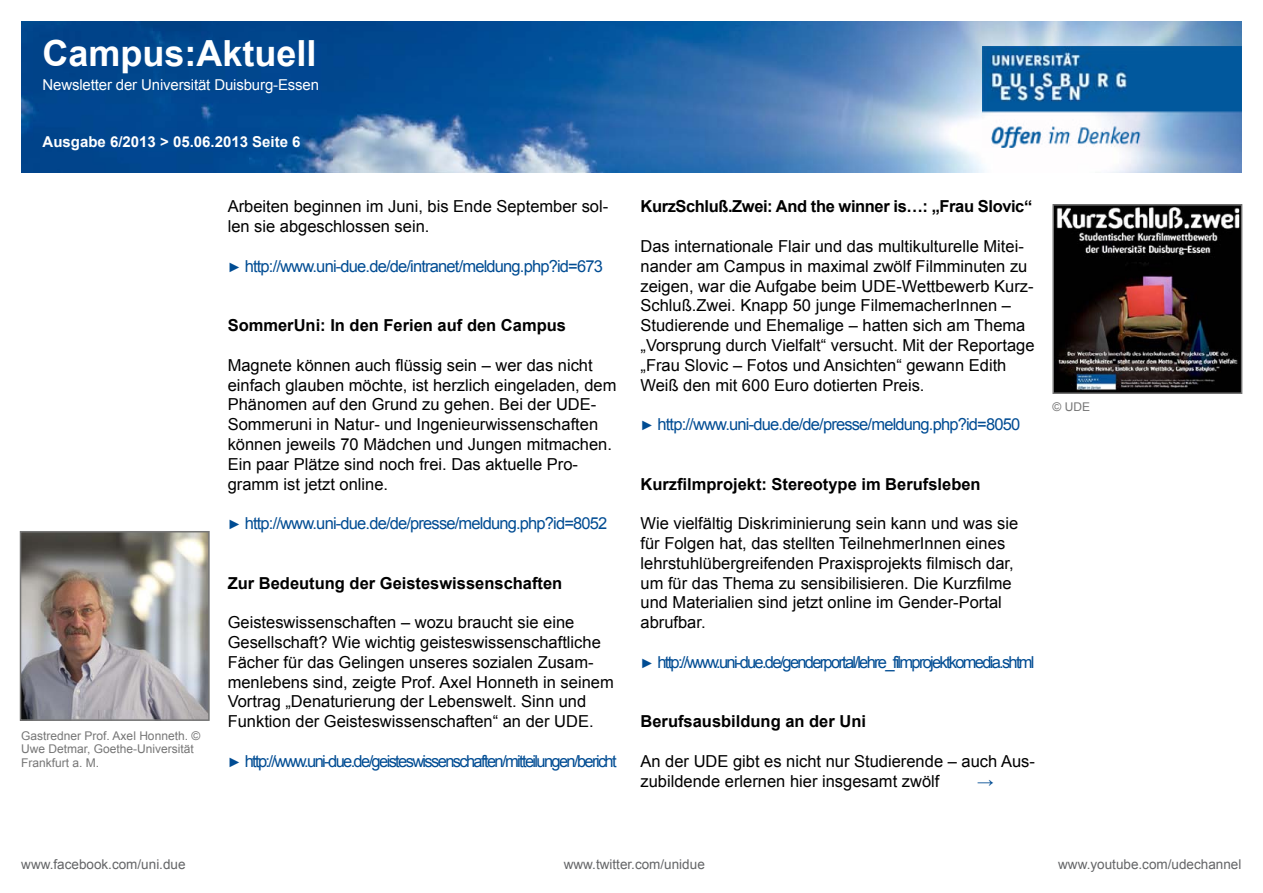
<style>
.page{position:relative;width:1263px;height:893px;background:#fff}
.page>*{position:absolute;margin:0;border:0;box-sizing:border-box;transform-origin:0 0}
.t1{font:700 36px "Arial";color:#fff}
.t2{font:16.5px/19.8px "Arial";color:#000}
.t3{font:16.5px "Arial";letter-spacing:-.05em;color:#004c93}
.t4{font:700 16.5px "Arial";color:#000}
.t5{font:16.5px "Arial";letter-spacing:-.1em;color:#004c93}
.t6{font:700 16.5px "Arial";letter-spacing:-.025em;color:#000}
.t7{font:15px "Arial";letter-spacing:-.01em;color:#fff}
.t8{font:700 15px "Arial";color:#fff}
.t9{font:13.5px "Arial";color:#646567}
.t10{font:12px/13.5px "Arial";color:#767676}
.s1{font-size:13.5px}
</style>
<div class="page">
<img style="left:21px;top:21px;width:1221px;height:152px">
<img style="left:982px;top:47px;width:260px;height:100px">
<img style="left:1055px;top:207px;width:184px;height:184px">
<div style="left:1052px;top:204px;width:190px;height:190px;border:2px solid #767676"></div>
<img style="left:23px;top:534px;width:184px;height:184px">
<div style="left:20px;top:531px;width:190px;height:190px;border:2px solid #767676"></div>
<h1 class="t1" style="left:43px;top:29px;width:276px">Campus:Aktuell</h1>
<p class="t7" style="left:43px;top:74px;width:278px">Newsletter der Universität Duisburg-Essen</p>
<p class="t8" style="left:43px;top:132px;width:260px">Ausgabe 6/2013 &gt; 05.06.2013 Seite 6</p>
<p class="t2" style="left:228px;top:197px;width:382px">Arbeiten beginnen im Juni, bis Ende September sol&shy;len sie abgeschlossen sein.</p>
<p class="t3" style="left:228px;top:255px;width:377px"><span class="s1">►</span> http://www.uni-due.de/de/intranet/meldung.php?id=673</p>
<p class="t10" style="left:21px;top:729px;width:180px">Gastredner Prof. Axel Honneth. ©<br>Uwe Detmar, Goethe-Universität<br>Frankfurt a. M.</p>
<p class="t4" style="left:228px;top:314px;width:340px">SommerUni: In den Ferien auf den Campus</p>
<p class="t2" style="left:228px;top:355px;width:390px">Magnete können auch flüssig sein – wer das nicht einfach glauben möchte, ist herzlich eingeladen, dem Phänomen auf den Grund zu gehen. Bei der UDE-Sommeruni in Natur- und Ingenieurwissenschaften können jeweils 70 Mädchen und Jungen mitmachen.<br>Ein paar Plätze sind noch frei. Das aktuelle Pro&shy;gramm ist jetzt online.</p>
<p class="t3" style="left:228px;top:513px;width:381px"><span class="s1">►</span> http://www.uni-due.de/de/presse/meldung.php?id=8052</p>
<p class="t4" style="left:228px;top:572px;width:336px">Zur Bedeutung der Geisteswissenschaften</p>
<p class="t2" style="left:228px;top:613px;width:388px">Geisteswissenschaften – wozu braucht sie eine Gesellschaft? Wie wichtig geisteswissenschaftliche Fächer für das Gelingen unseres sozialen Zusam&shy;menlebens sind, zeigte Prof. Axel Honneth in seinem Vortrag „Denaturierung der Lebenswelt. Sinn und Funktion der Geisteswissenschaften“ an der UDE.</p>
<p class="t5" style="left:228px;top:750px;width:391px"><span class="s1">►</span> http://www.uni-due.de/geisteswissenschaften/mitteilungen/bericht</p>
<p class="t6" style="left:640px;top:196px;width:393px">KurzSchluß.Zwei: And the winner is…: „Frau Slovic“</p>
<p class="t2" style="left:640px;top:236px;width:396px">Das internationale Flair und das multikulturelle Mitei&shy;nander am Campus in maximal zwölf Filmminuten zu zeigen, war die Aufgabe beim UDE-Wettbewerb Kurz-Schluß.Zwei. Knapp 50 junge FilmemacherInnen – Studierende und Ehemalige – hatten sich am Thema „Vorsprung durch Vielfalt“ versucht. Mit der Reportage „Frau Slovic – Fotos und Ansichten“ gewann Edith Weiß den mit 600 Euro dotierten Preis.</p>
<p class="t3" style="left:640px;top:414px;width:381px"><span class="s1">►</span> http://www.uni-due.de/de/presse/meldung.php?id=8050</p>
<p class="t4" style="left:640px;top:473px;width:342px">Kurzfilmprojekt: Stereotype im Berufsleben</p>
<p class="t2" style="left:640px;top:514px;width:379px">Wie vielfältig Diskriminierung sein kann und was sie für Folgen hat, das stellten TeilnehmerInnen eines lehrstuhlübergreifenden Praxisprojekts filmisch dar, um für das Thema zu sensibilisieren. Die Kurzfilme und Materialien sind jetzt online im Gender-Portal abrufbar.</p>
<p class="t5" style="left:640px;top:651px;width:395px"><span class="s1">►</span> http://www.uni-due.de/genderportal/lehre_filmprojektkomedia.shtml</p>
<p class="t4" style="left:640px;top:710px;width:227px">Berufsausbildung an der Uni</p>
<p class="t2" style="left:640px;top:751px;width:396px">An der UDE gibt es nicht nur Studierende – auch Aus&shy;zubildende erlernen hier insgesamt zwölf</p>
<p class="t5" style="left:977px;top:770px;width:18px">→</p>
<p class="t10" style="left:1052px;top:400px;width:39px">© UDE</p>
<p class="t9" style="left:21px;top:855px;width:166px">www.facebook.com/uni.due</p>
<p class="t9" style="left:564px;top:855px;width:143px">www.twitter.com/unidue</p>
<p class="t9" style="left:1058px;top:855px;width:185px">www.youtube.com/udechannel</p>
</div>
